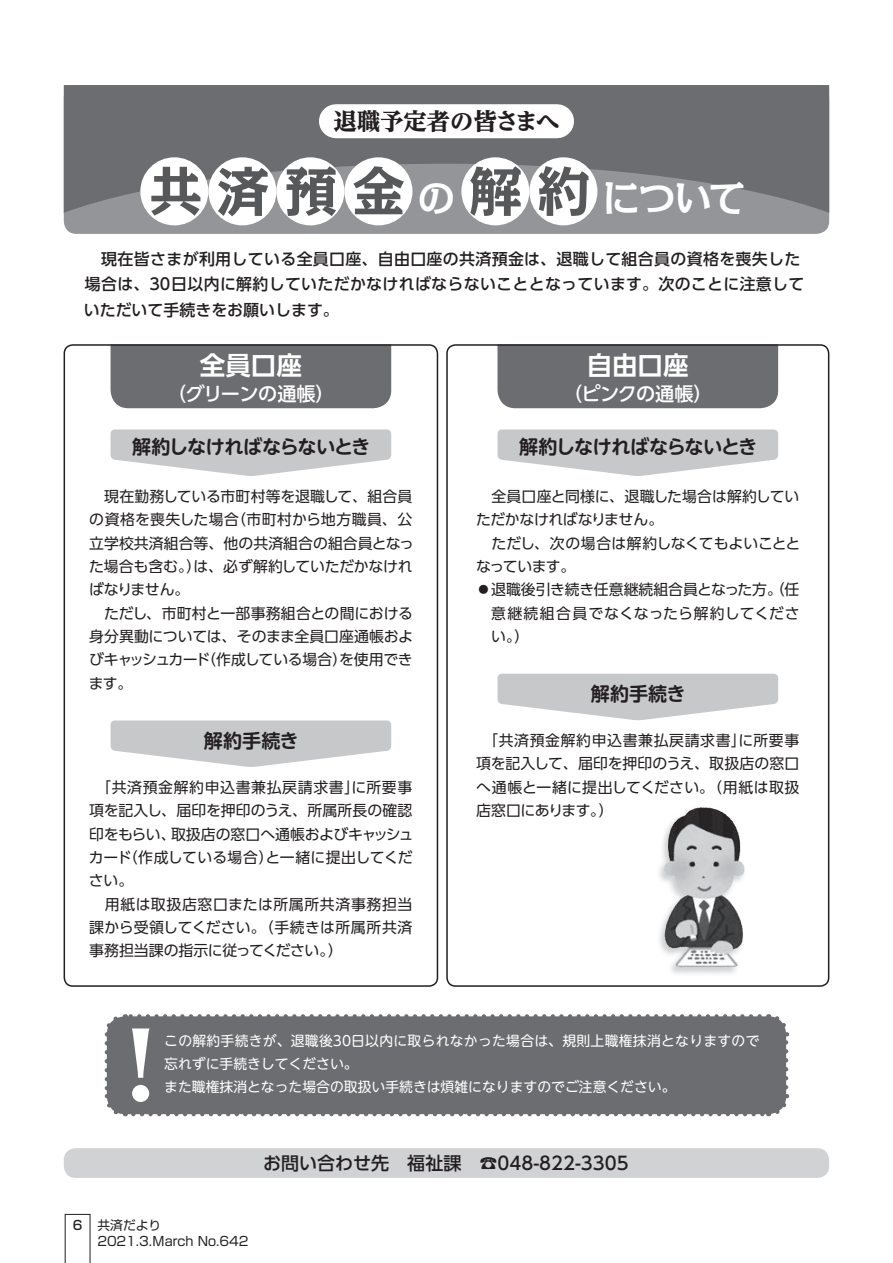
<style>
.page{position:relative;width:893px;height:1263px;background:#fff}
.page>*{position:absolute;margin:0;border:0;box-sizing:border-box;transform-origin:0 0}
.t1{font:700 53.1px "Kakumin Pro";letter-spacing:.275em;color:#57585a}
.t2{font:700 25.5px "UD Shin Go Pro De";color:#fff}
.t3{font:800 23.4px "UD Reimin Pro";letter-spacing:-.01em;color:#231f20}
.t4{font:700 19.2px "UD Shin M Go Pro De";letter-spacing:-.03em;color:#231f20}
.t5{font:500 19.2px "UD Shin Go Pro";letter-spacing:-.03em;color:#fff}
.t6{font:500 18px "UD Shin Go Pro";color:#231f20}
.t7{font:500 15.9px/25.5px "UD Shin Go Pr 6";letter-spacing:.02em;color:#231f20}
.t8{font:14.85px/23.4px "UD Shin Go Pro";color:#231f20;text-align:justify}
.t9{font:14.85px/23.4px "UD Shin Go Pro";letter-spacing:-.02em;color:#231f20}
.t10{font:13.8px/23.4px "UD Shin M Go Pro";color:#fff}
.t11{font:12.75px/15.9px "Shin Go Pro";color:#231f20}
.t12{font:500 12.75px "Shin Go Pro";color:#231f20}
.s1{font-size:37.2px;color:#fff}
</style>
<div class="page">
<div style="left:497px;top:347px;width:281px;height:61px;background:#6c6d70"></div>
<div style="left:111px;top:347px;width:280px;height:61px;background:#6c6d70"></div>
<div style="left:64px;top:85px;width:765px;height:149px;background:#939598;border-radius:13px"></div>
<svg style="left:64px;top:85px;width:765px;height:128px;fill:#6c6d70"></svg>
<div style="left:64px;top:1148px;width:765px;height:30px;background:#d1d2d4;border-radius:12px"></div>
<div style="left:446px;top:344px;width:383px;height:643px;border:2px solid #231f20;border-radius:9px"></div>
<div style="left:64px;top:344px;width:374px;height:643px;border:2px solid #231f20;border-radius:9px"></div>
<img style="left:659px;top:807px;width:86px;height:167px">
<img style="left:664px;top:807px;width:40px;height:160px">
<div style="left:140px;top:157px;width:68px;height:68px;background:#fff;border-radius:50%"></div>
<div style="left:208px;top:157px;width:68px;height:68px;background:#fff;border-radius:50%"></div>
<div style="left:276px;top:157px;width:68px;height:68px;background:#fff;border-radius:50%"></div>
<div style="left:344px;top:157px;width:68px;height:68px;background:#fff;border-radius:50%"></div>
<div style="left:461px;top:157px;width:68px;height:68px;background:#fff;border-radius:50%"></div>
<div style="left:529px;top:157px;width:68px;height:68px;background:#fff;border-radius:50%"></div>
<div style="left:104px;top:1014px;width:686px;height:103px;background:#6c6d70"></div>
<div style="left:336px;top:104px;width:221px;height:34px;background:#fff"></div>
<svg style="left:111px;top:429px;width:280px;height:47px"></svg>
<svg style="left:111px;top:720px;width:280px;height:47px"></svg>
<svg style="left:497px;top:429px;width:281px;height:47px"></svg>
<svg style="left:497px;top:674px;width:281px;height:46px"></svg>
<svg style="left:65px;top:1214px;width:25px;height:49px"></svg>
<h3 class="t3" style="left:333px;top:102px;width:228px">退職予定者の皆さまへ</h3>
<h1 class="t1" style="left:149px;top:149px;width:598px">共済預金<span class="s1">の</span>解約<span class="s1">について</span></h1>
<p class="t7" style="left:84px;top:246px;width:722px;text-indent:18px">現在皆さまが利用している全員口座、自由口座の共済預金は、退職して組合員の資格を喪失した場合は、30日以内に解約していただかなければならないこととなっています。次のことに注意していただいて手続きをお願いします。</p>
<h2 class="t2" style="left:200px;top:344px;width:104px">全員口座</h2>
<p class="t5" style="left:167px;top:378px;width:169px">（グリーンの通帳）</p>
<p class="t4" style="left:132px;top:431px;width:240px">解約しなければならないとき</p>
<p class="t8" style="left:89px;top:484px;width:327px;text-align:left">　現在勤務している市町村等を退職して、組合員の資格を喪失した場合（市町村から地方職員、公立学校共済組合等、他の共済組合の組合員となった場合も含む。）は、必ず解約していただかなければなりません。<br>　ただし、市町村と一部事務組合との間における身分異動については、そのまま全員口座通帳およびキャッシュカード（作成している場合）を使用できます。</p>
<p class="t4" style="left:204px;top:725px;width:96px">解約手続き</p>
<p class="t8" style="left:89px;top:775px;width:327px;text-align:left">　「共済預金解約申込書兼払戻請求書」に所要事項を記入し、届印を押印のうえ、所属所長の確認印をもらい、取扱店の窓口へ通帳およびキャッシュカード（作成している場合）と一緒に提出してください。<br>　用紙は取扱店窓口または所属所共済事務担当課から受領してください。（手続きは所属所共済事務担当課の指示に従ってください。）</p>
<h2 class="t2" style="left:587px;top:344px;width:103px">自由口座</h2>
<p class="t5" style="left:563px;top:378px;width:151px">（ピンクの通帳）</p>
<p class="t4" style="left:519px;top:431px;width:240px">解約しなければならないとき</p>
<p class="t9" style="left:476px;top:484px;width:326px">　全員口座と同様に、退職した場合は解約していただかなければなりません。<br>　ただし、次の場合は解約しなくてもよいこととなっています。</p>
<p class="t8" style="left:491px;top:578px;width:310px;text-indent:-15px">● 退職後引き続き任意継続組合員となった方。（任意継続組合員でなくなったら解約してください。）</p>
<p class="t4" style="left:591px;top:678px;width:96px">解約手続き</p>
<p class="t8" style="left:476px;top:728px;width:325px">　「共済預金解約申込書兼払戻請求書」に所要事項を記入して、届印を押印のうえ、取扱店の窓口へ通帳と一緒に提出してください。（用紙は取扱店窓口にあります。）</p>
<p class="t10" style="left:164px;top:1028px;width:597px">この解約手続きが、退職後30日以内に取られなかった場合は、規則上職権抹消となりますので忘れずに手続きしてください。<br>また職権抹消となった場合の取扱い手続きは煩雑になりますのでご注意ください。</p>
<p class="t6" style="left:263px;top:1148px;width:367px">お問い合わせ先　福祉課　☎048-822-3305</p>
<p class="t12" style="left:73px;top:1214px;width:11px">6</p>
<p class="t11" style="left:98px;top:1215px;width:152px">共済だより<br>2021.3.March No.642</p>
</div>
